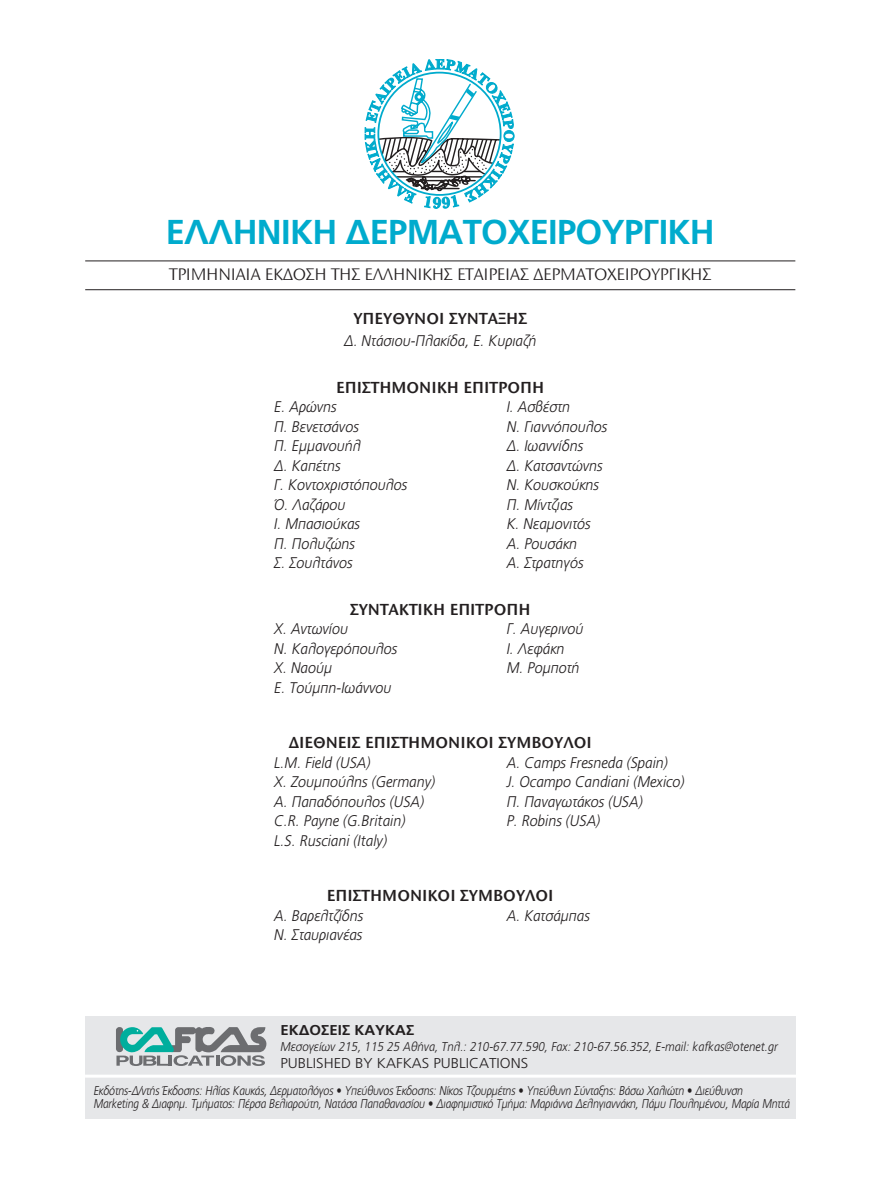
<style>
.page{position:relative;width:893px;height:1191px;background:#fff}
.page>*{position:absolute;margin:0;border:0;box-sizing:border-box;transform-origin:0 0}
.TOMOS-MHNES{font:700 34.5px "PF Catalog";letter-spacing:-.02em;color:#00abcd}
.TOMOS-MHNES-2{font:17.25px "Stone Sans ITC Hel";letter-spacing:-.02em;color:#231f20}
.names{font:600 16.5px "Stone Sans ITC Hel";color:#231f20}
.names-2{font:italic 300 15.45px "PF Catalog";color:#231f20;scale:.95 1}
.names-3{font:300 14.25px "PF Catalog";color:#231f20;scale:1.05 1}
.names-4{font:700 14.25px "PF Catalog";color:#231f20;scale:1.05 1}
.dtails{font:italic 300 12.75px "PF Catalog";letter-spacing:-.015em;color:#231f20;scale:.86 1}
.names-5{font:italic 300 12.75px "PF Catalog";color:#231f20;scale:.93 1}
</style>
<div class="page">
<div style="left:85px;top:1016px;width:710px;height:102px;background:#e6e7e9"></div>
<svg style="left:365px;top:59px;width:149px;height:149px"></svg>
<div style="left:377px;top:72px;width:124px;height:124px;border:2px solid #00abcd;border-radius:50%"></div>
<hr style="left:85px;top:289px;width:710px;height:1px;background:#231f20">
<hr style="left:85px;top:260px;width:710px;height:1px;background:#231f20">
<svg style="left:116px;top:1027px;width:151px;height:39px"></svg>
<hr style="left:85px;top:1074px;width:722px;height:3px;background:#fff">
<p class="TOMOS-MHNES" style="left:166px;top:212px;width:551px">EΛΛΗΝΙΚΗ ΔΕΡΜΑΤOΧΕΙΡOΥΡΓΙΚΗ</p>
<p class="TOMOS-MHNES-2" style="left:169px;top:265px;width:544px">TPIMHNIAIA EKΔOΣH THΣ EΛΛHNIKHΣ ETAIPEIAΣ ΔEPMATOXEIPOYPΓIKHΣ</p>
<p class="names" style="left:353px;top:309px;width:175px">ΥΠΕYΘΥΝOΙ ΣYΝΤΑΞΗΣ</p>
<p class="names-2" style="left:344px;top:332px;width:204px">Δ. Ντάσιoυ-Πλακίδα, Ε. Κυριαζή</p>
<p class="names" style="left:336px;top:378px;width:210px">ΕΠΙΣΤΗΜOΝΙΚH ΕΠΙΤΡOΠH</p>
<p class="names-2" style="left:274px;top:398px;width:67px">Ε. Αρώνης</p>
<p class="names-2" style="left:507px;top:398px;width:68px">I. Aσβέστη</p>
<p class="names-2" style="left:274px;top:417px;width:91px">Π. Βενετσάνoς</p>
<p class="names-2" style="left:507px;top:417px;width:107px">Ν. Γιαννόπoυλoς</p>
<p class="names-2" style="left:274px;top:437px;width:93px">Π. Εμμανoυήλ</p>
<p class="names-2" style="left:507px;top:437px;width:82px">Δ. Ιωαννίδης</p>
<p class="names-2" style="left:274px;top:456px;width:71px">Δ. Καπέτης</p>
<p class="names-2" style="left:507px;top:456px;width:103px">Δ. Κατσαντώνης</p>
<p class="names-2" style="left:274px;top:476px;width:142px">Γ. Κoντoχριστόπoυλoς</p>
<p class="names-2" style="left:507px;top:476px;width:99px">Ν. Κoυσκoύκης</p>
<p class="names-2" style="left:274px;top:495px;width:77px">Ό. Λαζάρoυ</p>
<p class="names-2" style="left:507px;top:495px;width:71px">Π. Μίντζιας</p>
<p class="names-2" style="left:274px;top:515px;width:92px">Ι. Μπασιoύκας</p>
<p class="names-2" style="left:507px;top:515px;width:90px">Κ. Νεαμoνιτός</p>
<p class="names-2" style="left:274px;top:534px;width:87px">Π. Πoλυζώης</p>
<p class="names-2" style="left:507px;top:534px;width:76px">Α. Ρoυσάκη</p>
<p class="names-2" style="left:274px;top:554px;width:84px">Σ. Σoυλτάνoς</p>
<p class="names-2" style="left:507px;top:554px;width:82px">Α. Στρατηγός</p>
<p class="names" style="left:350px;top:600px;width:29px">ΣΥΝΤΑΚΤΙΚΗ</p>
<p class="names" style="left:450px;top:600px;width:82px">ΕΠΙΤΡOΠH</p>
<p class="names-2" style="left:274px;top:620px;width:79px">Χ. Αντωνίoυ</p>
<p class="names-2" style="left:507px;top:620px;width:82px">Γ. Αυγερινoύ</p>
<p class="names-2" style="left:274px;top:639px;width:131px">N. Καλoγερόπoυλoς</p>
<p class="names-2" style="left:507px;top:639px;width:62px">Ι. Λεφάκη</p>
<p class="names-2" style="left:274px;top:659px;width:62px">X. Ναoύμ</p>
<p class="names-2" style="left:507px;top:659px;width:78px">M. Ρoμπoτή</p>
<p class="names-2" style="left:274px;top:678px;width:125px">E. Τoύμπη-Ιωάννoυ</p>
<p class="names" style="left:289px;top:734px;width:305px">ΔΙΕΘΝΕIΣ ΕΠΙΣΤΗΜOΝΙΚOI ΣYΜΒOΥΛOΙ</p>
<p class="names-2" style="left:274px;top:753px;width:103px">L.M. Field (USA)</p>
<p class="names-2" style="left:507px;top:753px;width:171px">A. Camps Fresneda (Spain)</p>
<p class="names-2" style="left:274px;top:773px;width:171px">X. Ζoυμπoύλης (Germany)</p>
<p class="names-2" style="left:507px;top:773px;width:189px">J. Ocampo Candiani (Mexico)</p>
<p class="names-2" style="left:274px;top:792px;width:159px">Α. Παπαδόπoυλoς (USA)</p>
<p class="names-2" style="left:507px;top:792px;width:145px">Π. Παναγωτάκoς (USA)</p>
<p class="names-2" style="left:274px;top:812px;width:140px">C.R. Payne (G.Britain)</p>
<p class="names-2" style="left:507px;top:812px;width:100px">P. Robins (USA)</p>
<p class="names-2" style="left:274px;top:831px;width:120px">L.S. Rusciani (Italy)</p>
<p class="names" style="left:327px;top:887px;width:228px">ΕΠΙΣΤΗΜOΝΙΚOI ΣYΜΒOΥΛOΙ</p>
<p class="names-2" style="left:274px;top:906px;width:96px">Α. Βαρελτζίδης</p>
<p class="names-2" style="left:507px;top:906px;width:89px">Α. Κατσάμπας</p>
<p class="names-2" style="left:274px;top:926px;width:94px">Ν. Σταυριανέας</p>
<p class="names-4" style="left:280px;top:1021px;width:129px">EKΔOΣEIΣ KAYKAΣ</p>
<p class="names-5" style="left:280px;top:1039px;width:536px">Mεσογείων 215, 115 25 Aθήνα, Tηλ.: 210-67.77.590, Fax: 210-67.56.352, E-mail: kafkas@otenet.gr</p>
<p class="names-3" style="left:280px;top:1054px;width:237px">PUBLISHED BY KAFKAS PUBLICATIONS</p>
<p class="dtails" style="left:94px;top:1083px;width:757px">Εκδότης-Δ/ντής Έκδοσης: Hλίας Kαυκάς, Δερματολόγος • Yπεύθυνος Έκδοσης: Nίκος Tζουρμέτης • Yπεύθυνη Σύνταξης: Βάσω Χαλιώτη • Διεύθυνση</p>
<p class="dtails" style="left:94px;top:1096px;width:811px">Marketing &amp; Διαφημ. Τμήματος: Πέρσα Βελιαρούτη, Νατάσα Παπαθανασίου • Διαφημιστικό Τμήμα: Μαριάννα Δεληγιαννάκη, Πάμυ Πουλημένου, Μαρία Μηττά</p>
</div>
